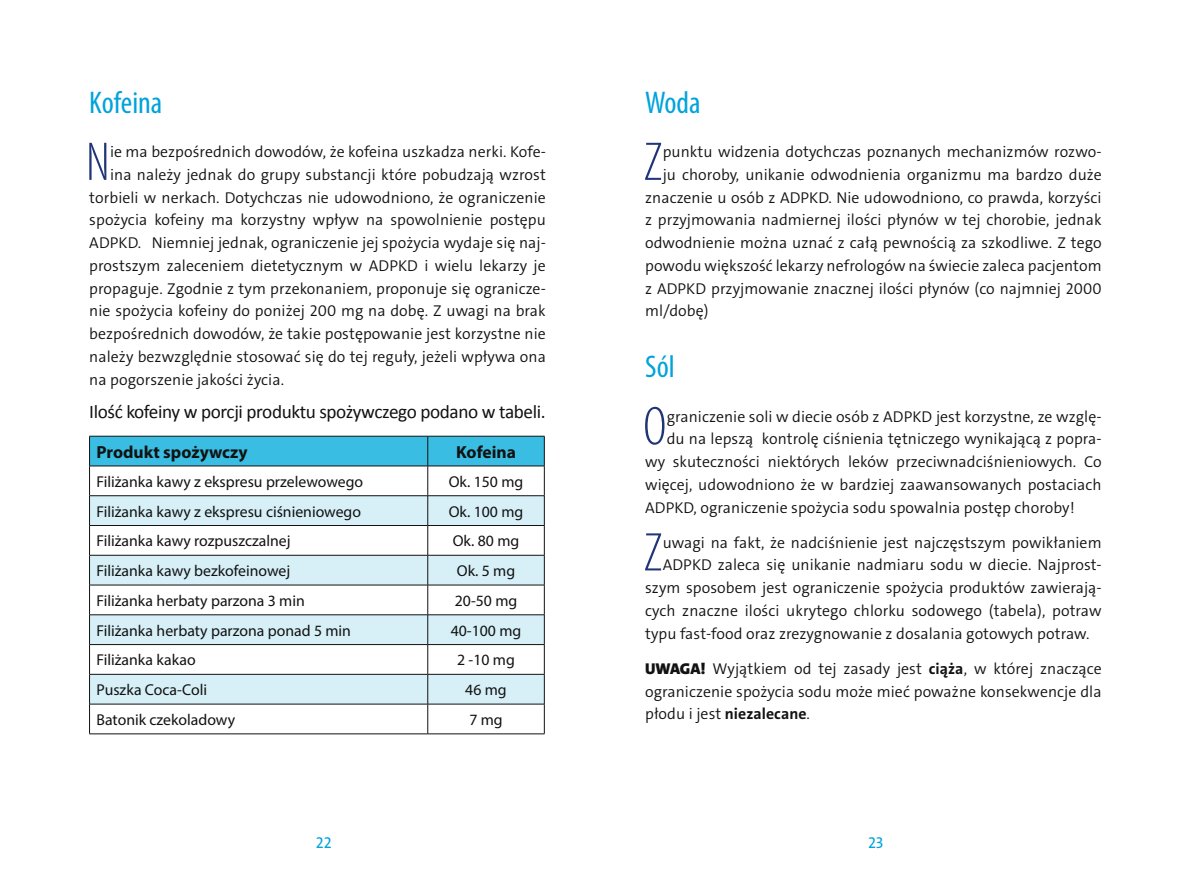
<style>
.page{position:relative;width:1191px;height:893px;background:#fff}
.page>*{position:absolute;margin:0;border:0;box-sizing:border-box;transform-origin:0 0}
.t1{font:300 condensed 54.95px "Myriad Pro";color:#203577}
.t2{font:condensed 31.5px "Myriad Pro";color:#00a3db}
.t3{font:19.25px "Calibri";letter-spacing:-.02em;color:#121212}
.t4{font:700 17.5px "Myriad Pro";color:#121212}
.t5{font:300 15.75px/22.8px "The Sans C4 s";letter-spacing:.005em;color:#121212;text-align:justify}
.t6{font:15.75px "Myriad Pro";color:#121212}
.t7{font:15.75px "The Sans C4 s";color:#00a3db}
.s1{font-weight:900}
.s2{font-weight:700}
</style>
<div class="page">
<svg style="left:90px;top:556px;width:454px;height:148px;fill:#d7f0f7"></svg>
<svg style="left:89px;top:436px;width:456px;height:119px"></svg>
<hr style="left:89px;top:585px;width:1px;height:30px;background:#121212">
<hr style="left:427px;top:585px;width:1px;height:30px;background:#121212">
<hr style="left:544px;top:585px;width:1px;height:30px;background:#121212">
<hr style="left:89px;top:704px;width:1px;height:30px;background:#121212">
<hr style="left:427px;top:704px;width:1px;height:30px;background:#121212">
<hr style="left:544px;top:704px;width:1px;height:30px;background:#121212">
<hr style="left:89px;top:734px;width:339px;height:1px;background:#121212">
<hr style="left:428px;top:734px;width:116px;height:1px;background:#121212">
<hr style="left:89px;top:555px;width:339px;height:1px;background:#121212">
<hr style="left:89px;top:555px;width:1px;height:30px;background:#121212">
<hr style="left:89px;top:585px;width:339px;height:1px;background:#121212">
<hr style="left:428px;top:555px;width:116px;height:1px;background:#121212">
<hr style="left:427px;top:555px;width:1px;height:30px;background:#121212">
<hr style="left:544px;top:555px;width:1px;height:30px;background:#121212">
<hr style="left:428px;top:585px;width:116px;height:1px;background:#121212">
<hr style="left:89px;top:614px;width:339px;height:1px;background:#121212">
<svg style="left:89px;top:615px;width:1px;height:59px"></svg>
<hr style="left:428px;top:614px;width:116px;height:1px;background:#121212">
<svg style="left:427px;top:615px;width:1px;height:59px"></svg>
<svg style="left:544px;top:615px;width:1px;height:59px"></svg>
<hr style="left:89px;top:644px;width:339px;height:1px;background:#121212">
<hr style="left:428px;top:644px;width:116px;height:1px;background:#121212">
<hr style="left:89px;top:674px;width:339px;height:1px;background:#121212">
<hr style="left:89px;top:674px;width:1px;height:30px;background:#121212">
<hr style="left:428px;top:674px;width:116px;height:1px;background:#121212">
<hr style="left:427px;top:674px;width:1px;height:30px;background:#121212">
<hr style="left:544px;top:674px;width:1px;height:30px;background:#121212">
<hr style="left:89px;top:704px;width:339px;height:1px;background:#121212">
<hr style="left:428px;top:704px;width:116px;height:1px;background:#121212">
<h2 class="t2" style="left:89px;top:83px;width:75px">Kofeina</h2>
<h1 class="t1" style="left:86px;top:132px;width:25px">N</h1>
<p class="t5" style="left:110px;top:141px;width:437px">ie ma bezpośrednich dowodów, że kofeina uszkadza nerki. Kofe-</p>
<p class="t5" style="left:110px;top:163px;width:437px">ina należy jednak do grupy substancji które pobudzają wzrost</p>
<p class="t5" style="left:89px;top:186px;width:458px">torbieli w nerkach. Dotychczas nie udowodniono, że ograniczenie</p>
<p class="t5" style="left:89px;top:209px;width:458px">spożycia kofeiny ma korzystny wpływ na spowolnienie postępu</p>
<p class="t5" style="left:89px;top:232px;width:458px">ADPKD. Niemniej jednak, ograniczenie jej spożycia wydaje się naj-</p>
<p class="t5" style="left:89px;top:254px;width:458px">prostszym zaleceniem dietetycznym w ADPKD i wielu lekarzy je</p>
<p class="t5" style="left:89px;top:277px;width:458px">propaguje. Zgodnie z tym przekonaniem, proponuje się ogranicze-</p>
<p class="t5" style="left:89px;top:300px;width:458px">nie spożycia kofeiny do poniżej 200 mg na dobę. Z uwagi na brak</p>
<p class="t5" style="left:89px;top:322px;width:458px">bezpośrednich dowodów, że takie postępowanie jest korzystne nie</p>
<p class="t5" style="left:89px;top:345px;width:458px">należy bezwzględnie stosować się do tej reguły, jeżeli wpływa ona</p>
<p class="t5" style="left:89px;top:368px;width:196px">na pogorszenie jakości życia.</p>
<p class="t3" style="left:89px;top:400px;width:458px">Ilość kofeiny w porcji produktu spożywczego podano w tabeli.</p>
<p class="t4" style="left:97px;top:440px;width:153px">Produkt spożywczy</p>
<p class="t4" style="left:456px;top:440px;width:61px">Kofeina</p>
<p class="t6" style="left:97px;top:472px;width:268px">Filiżanka kawy z ekspresu przelewowego</p>
<p class="t6" style="left:449px;top:472px;width:76px">Ok. 150 mg</p>
<p class="t6" style="left:97px;top:501px;width:266px">Filiżanka kawy z ekspresu ciśnieniowego</p>
<p class="t6" style="left:449px;top:501px;width:76px">Ok. 100 mg</p>
<p class="t6" style="left:97px;top:531px;width:196px">Filiżanka kawy rozpuszczalnej</p>
<p class="t6" style="left:453px;top:531px;width:68px">Ok. 80 mg</p>
<p class="t6" style="left:97px;top:561px;width:195px">Filiżanka kawy bezkofeinowej</p>
<p class="t6" style="left:457px;top:561px;width:60px">Ok. 5 mg</p>
<p class="t6" style="left:97px;top:591px;width:210px">Filiżanka herbaty parzona 3 min</p>
<p class="t6" style="left:455px;top:591px;width:64px">20-50 mg</p>
<p class="t6" style="left:97px;top:621px;width:256px">Filiżanka herbaty parzona ponad 5 min</p>
<p class="t6" style="left:451px;top:621px;width:72px">40-100 mg</p>
<p class="t6" style="left:97px;top:650px;width:101px">Filiżanka kakao</p>
<p class="t6" style="left:457px;top:650px;width:59px">2 -10 mg</p>
<p class="t6" style="left:97px;top:680px;width:112px">Puszka Coca-Coli</p>
<p class="t6" style="left:465px;top:680px;width:43px">46 mg</p>
<p class="t6" style="left:97px;top:710px;width:140px">Batonik czekoladowy</p>
<p class="t6" style="left:469px;top:710px;width:35px">7 mg</p>
<h2 class="t2" style="left:645px;top:83px;width:57px">Woda</h2>
<h1 class="t1" style="left:644px;top:132px;width:20px">Z</h1>
<p class="t5" style="left:662px;top:141px;width:440px">punktu widzenia dotychczas poznanych mechanizmów rozwo-</p>
<p class="t5" style="left:662px;top:163px;width:440px">ju choroby, unikanie odwodnienia organizmu ma bardzo duże</p>
<p class="t5" style="left:645px;top:186px;width:458px">znaczenie u osób z ADPKD. Nie udowodniono, co prawda, korzyści</p>
<p class="t5" style="left:645px;top:209px;width:458px">z przyjmowania nadmiernej ilości płynów w tej chorobie, jednak</p>
<p class="t5" style="left:645px;top:232px;width:458px">odwodnienie można uznać z całą pewnością za szkodliwe. Z tego</p>
<p class="t5" style="left:645px;top:254px;width:458px">powodu większość lekarzy nefrologów na świecie zaleca pacjentom</p>
<p class="t5" style="left:645px;top:277px;width:458px">z ADPKD przyjmowanie znacznej ilości płynów (co najmniej 2000</p>
<p class="t5" style="left:645px;top:300px;width:65px">ml/dobę)</p>
<h2 class="t2" style="left:645px;top:348px;width:31px">Sól</h2>
<h1 class="t1" style="left:643px;top:397px;width:25px">O</h1>
<p class="t5" style="left:666px;top:405px;width:436px">graniczenie soli w diecie osób z ADPKD jest korzystne, ze wzglę-</p>
<p class="t5" style="left:666px;top:428px;width:436px">du na lepszą kontrolę ciśnienia tętniczego wynikającą z popra-</p>
<p class="t5" style="left:645px;top:450px;width:458px">wy skuteczności niektórych leków przeciwnadciśnieniowych. Co</p>
<p class="t5" style="left:645px;top:473px;width:458px">więcej, udowodniono że w bardziej zaawansowanych postaciach</p>
<p class="t5" style="left:645px;top:496px;width:431px">ADPKD, ograniczenie spożycia sodu spowalnia postęp choroby!</p>
<h1 class="t1" style="left:644px;top:523px;width:20px">Z</h1>
<p class="t5" style="left:662px;top:531px;width:440px">uwagi na fakt, że nadciśnienie jest najczęstszym powikłaniem</p>
<p class="t5" style="left:662px;top:554px;width:440px">ADPKD zaleca się unikanie nadmiaru sodu w diecie. Najprost-</p>
<p class="t5" style="left:645px;top:577px;width:458px">szym sposobem jest ograniczenie spożycia produktów zawierają-</p>
<p class="t5" style="left:645px;top:599px;width:458px">cych znaczne ilości ukrytego chlorku sodowego (tabela), potraw</p>
<p class="t5" style="left:645px;top:622px;width:446px">typu fast-food oraz zrezygnowanie z dosalania gotowych potraw.</p>
<p class="t5" style="left:645px;top:657px;width:458px"><span class="s1">UWAGA!</span> Wyjątkiem od tej zasady jest <span class="s2">ciąża</span>, w której znaczące ograniczenie spożycia sodu może mieć poważne konsekwencje dla płodu i jest <span class="s2">niezalecane</span>.</p>
<p class="t7" style="left:316px;top:832px;width:17px">22</p>
<p class="t7" style="left:868px;top:832px;width:17px">23</p>
</div>
